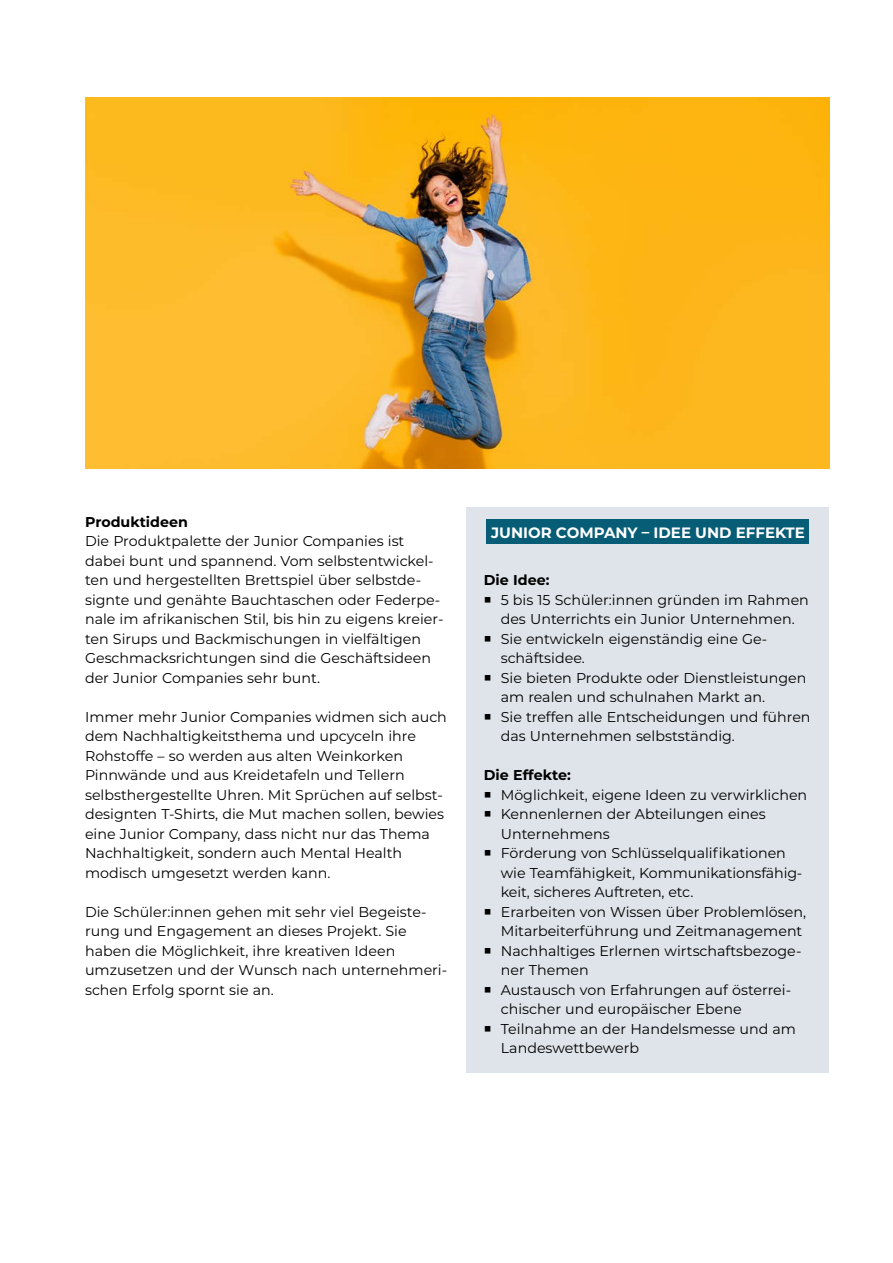
<style>
.page{position:relative;width:893px;height:1263px;background:#fff}
.page>*{position:absolute;margin:0;border:0;box-sizing:border-box;transform-origin:0 0}
.t1{font:700 15px "Montserrat";color:#fff}
.t2{font:14.25px/19.5px "Montserrat";color:#000}
.t3{font:700 14.25px "Montserrat";color:#000}
</style>
<div class="page">
<img style="left:85px;top:98px;width:744px;height:370px">
<div style="left:467px;top:507px;width:362px;height:566px;background:#dee4e9"></div>
<div style="left:487px;top:519px;width:322px;height:25px;background:#075d76"></div>
<p class="t3" style="left:85px;top:511px;width:104px">Produktideen</p>
<p class="t2" style="left:85px;top:531px;width:360px">Die Produktpalette der Junior Companies ist dabei bunt und spannend. Vom selbstentwickel&shy;ten und hergestellten Brettspiel über selbstde&shy;signte und genähte Bauchtaschen oder Federpe&shy;nale im afrikanischen Stil, bis hin zu eigens kreier&shy;ten Sirups und Backmischungen in vielfältigen Geschmacksrichtungen sind die Geschäftsideen der Junior Companies sehr bunt.</p>
<p class="t2" style="left:85px;top:706px;width:363px">Immer mehr Junior Companies widmen sich auch dem Nachhaltigkeitsthema und upcyceln ihre Rohstoffe – so werden aus alten Weinkorken Pinnwände und aus Kreidetafeln und Tellern selbsthergestellte Uhren. Mit Sprüchen auf selbst&shy;designten T-Shirts, die Mut machen sollen, bewies eine Junior Company, dass nicht nur das Thema Nachhaltigkeit, sondern auch Mental Health modisch umgesetzt werden kann.</p>
<p class="t2" style="left:85px;top:901px;width:364px">Die Schüler:innen gehen mit sehr viel Begeiste&shy;rung und Engagement an dieses Projekt. Sie haben die Möglichkeit, ihre kreativen Ideen umzusetzen und der Wunsch nach unternehmeri&shy;schen Erfolg spornt sie an.</p>
<p class="t1" style="left:491px;top:522px;width:315px">JUNIOR COMPANY – IDEE UND EFFEKTE</p>
<p class="t3" style="left:484px;top:570px;width:67px">Die Idee:</p>
<p class="t2" style="left:501px;top:589px;width:311px">5 bis 15 Schüler:innen gründen im Rahmen des Unterrichts ein Junior Unternehmen.<br>Sie entwickeln eigenständig eine Ge&shy;schäftsidee.<br>Sie bieten Produkte oder Dienstleistungen am realen und schulnahen Markt an.<br>Sie treffen alle Entscheidungen und führen das Unternehmen selbstständig.</p>
<p class="t3" style="left:484px;top:765px;width:89px">Die Effekte:</p>
<p class="t2" style="left:501px;top:784px;width:308px">Möglichkeit, eigene Ideen zu verwirklichen Kennenlernen der Abteilungen eines Unternehmens<br>Förderung von Schlüsselqualifikationen wie Teamfähigkeit, Kommunikationsfähig&shy;keit, sicheres Auftreten, etc.<br>Erarbeiten von Wissen über Problemlösen, Mitarbeiterführung und Zeitmanagement Nachhaltiges Erlernen wirtschaftsbezoge&shy;ner Themen<br>Austausch von Erfahrungen auf österrei&shy;chischer und europäischer Ebene Teilnahme an der Handelsmesse und am Landeswettbewerb</p>
</div>
